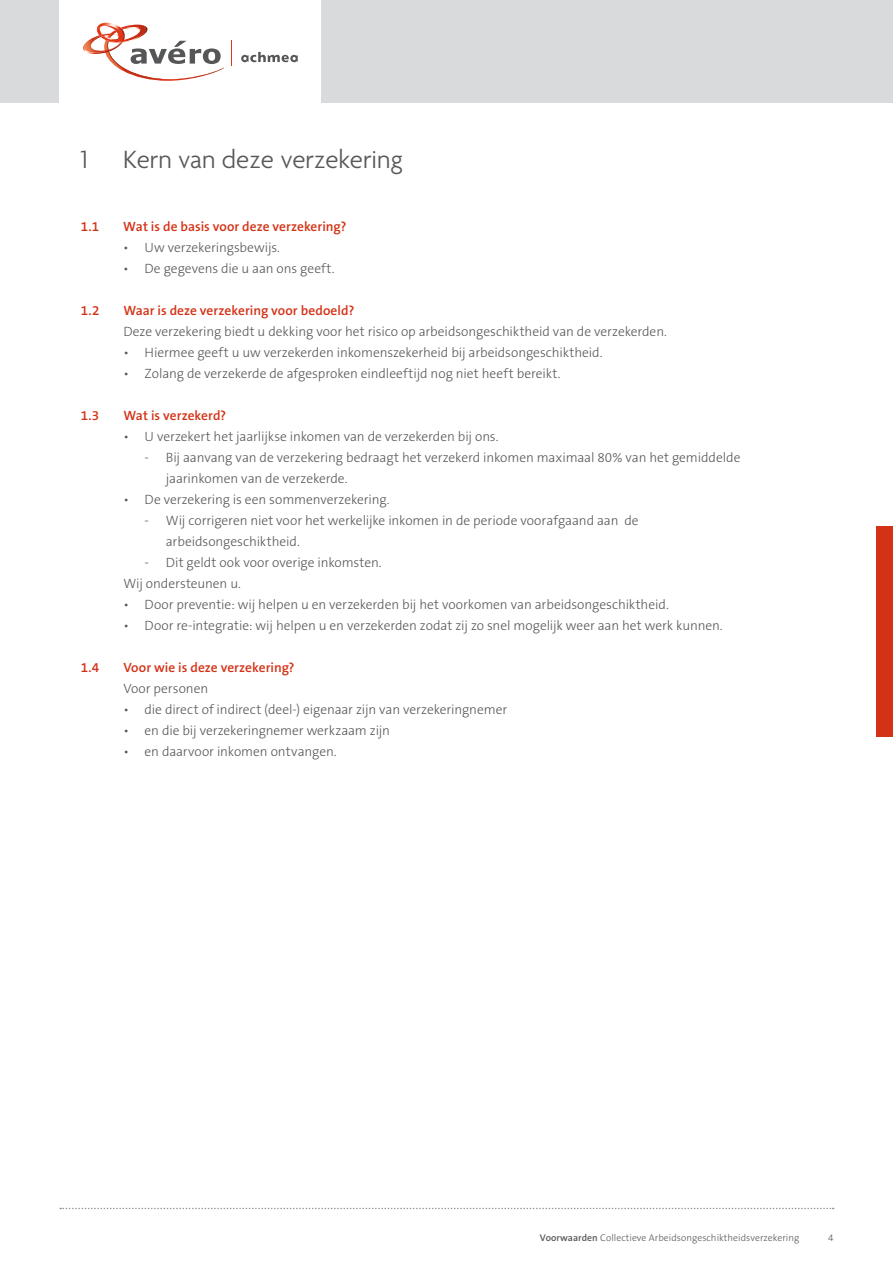
<style>
.page{position:relative;width:893px;height:1263px;background:#fff}
.page>*{position:absolute;margin:0;border:0;box-sizing:border-box;transform-origin:0 0}
.t1{font:300 27px "Agenda";color:#58585a}
.t2{font:300 13.5px/21px "The Sans B3";letter-spacing:-.005em;color:#58585a}
.t3{font:600 13.5px "The Sans B6";color:#d43217}
.t4{font:300 9.75px "The Sans B3";letter-spacing:.005em;color:#58585a}
.s1{font-family:"The Sans B6";font-weight:600}
</style>
<div class="page">
<div style="left:0;top:0;width:893px;height:103px;background:#d9dadb"></div>
<div style="left:60px;top:0;width:261px;height:103px;background:#fff"></div>
<svg style="left:241px;top:52px;width:57px;height:10px"></svg>
<svg style="left:83px;top:22px;width:141px;height:59px"></svg>
<svg style="left:231px;top:41px;width:1px;height:25px"></svg>
<svg style="left:60px;top:1208px;width:774px;height:1px"></svg>
<div style="left:876px;top:526px;width:17px;height:211px;background:#d43217"></div>
<h1 class="t1" style="left:81px;top:145px;width:8px">1</h1>
<h1 class="t1" style="left:123px;top:145px;width:281px">Kern van deze verzekering</h1>
<p class="t3" style="left:81px;top:219px;width:20px">1.1</p>
<p class="t3" style="left:123px;top:219px;width:225px">Wat is de basis voor deze verzekering?</p>
<p class="t2" style="left:123px;top:238px;width:158px">• Uw verzekeringsbewijs.</p>
<p class="t2" style="left:123px;top:259px;width:213px">• De gegevens die u aan ons geeft.</p>
<p class="t3" style="left:81px;top:303px;width:20px">1.2</p>
<p class="t3" style="left:123px;top:303px;width:233px">Waar is deze verzekering voor bedoeld?</p>
<p class="t2" style="left:123px;top:322px;width:545px">Deze verzekering biedt u dekking voor het risico op arbeidsongeschiktheid van de verzekerden.</p>
<p class="t2" style="left:123px;top:343px;width:481px">• Hiermee geeft u uw verzekerden inkomenszekerheid bij arbeidsongeschiktheid.</p>
<p class="t2" style="left:123px;top:364px;width:439px">• Zolang de verzekerde de afgesproken eindleeftijd nog niet heeft bereikt.</p>
<p class="t3" style="left:81px;top:408px;width:20px">1.3</p>
<p class="t3" style="left:123px;top:408px;width:104px">Wat is verzekerd?</p>
<p class="t2" style="left:123px;top:427px;width:377px">• U verzekert het jaarlijkse inkomen van de verzekerden bij ons.</p>
<p class="t2" style="left:166px;top:448px;width:576px;text-indent:-21px">- Bij aanvang van de verzekering bedraagt het verzekerd inkomen maximaal 80% van het gemiddelde jaarinkomen van de verzekerde.</p>
<p class="t2" style="left:123px;top:490px;width:268px">• De verzekering is een sommenverzekering.</p>
<p class="t2" style="left:166px;top:511px;width:474px;text-indent:-21px">- Wij corrigeren niet voor het werkelijke inkomen in de periode voorafgaand aan de arbeidsongeschiktheid.</p>
<p class="t2" style="left:123px;top:553px;width:260px;text-indent:21px">- Dit geldt ook voor overige inkomsten.<br>Wij ondersteunen u.</p>
<p class="t2" style="left:123px;top:595px;width:547px">• Door preventie: wij helpen u en verzekerden bij het voorkomen van arbeidsongeschiktheid.</p>
<p class="t2" style="left:123px;top:616px;width:601px">• Door re-integratie: wij helpen u en verzekerden zodat zij zo snel mogelijk weer aan het werk kunnen.</p>
<p class="t3" style="left:81px;top:660px;width:20px">1.4</p>
<p class="t3" style="left:123px;top:660px;width:173px">Voor wie is deze verzekering?</p>
<p class="t2" style="left:123px;top:679px;width:86px">Voor personen</p>
<p class="t2" style="left:123px;top:700px;width:385px">• die direct of indirect (deel-) eigenaar zijn van verzekeringnemer</p>
<p class="t2" style="left:123px;top:721px;width:268px">• en die bij verzekeringnemer werkzaam zijn</p>
<p class="t2" style="left:123px;top:742px;width:215px">• en daarvoor inkomen ontvangen.</p>
<p class="t4" style="left:540px;top:1233px;width:261px"><span class="s1">Voorwaarden</span> Collectieve Arbeidsongeschiktheidsverzekering</p>
<p class="t4" style="left:828px;top:1233px;width:7px">4</p>
</div>
